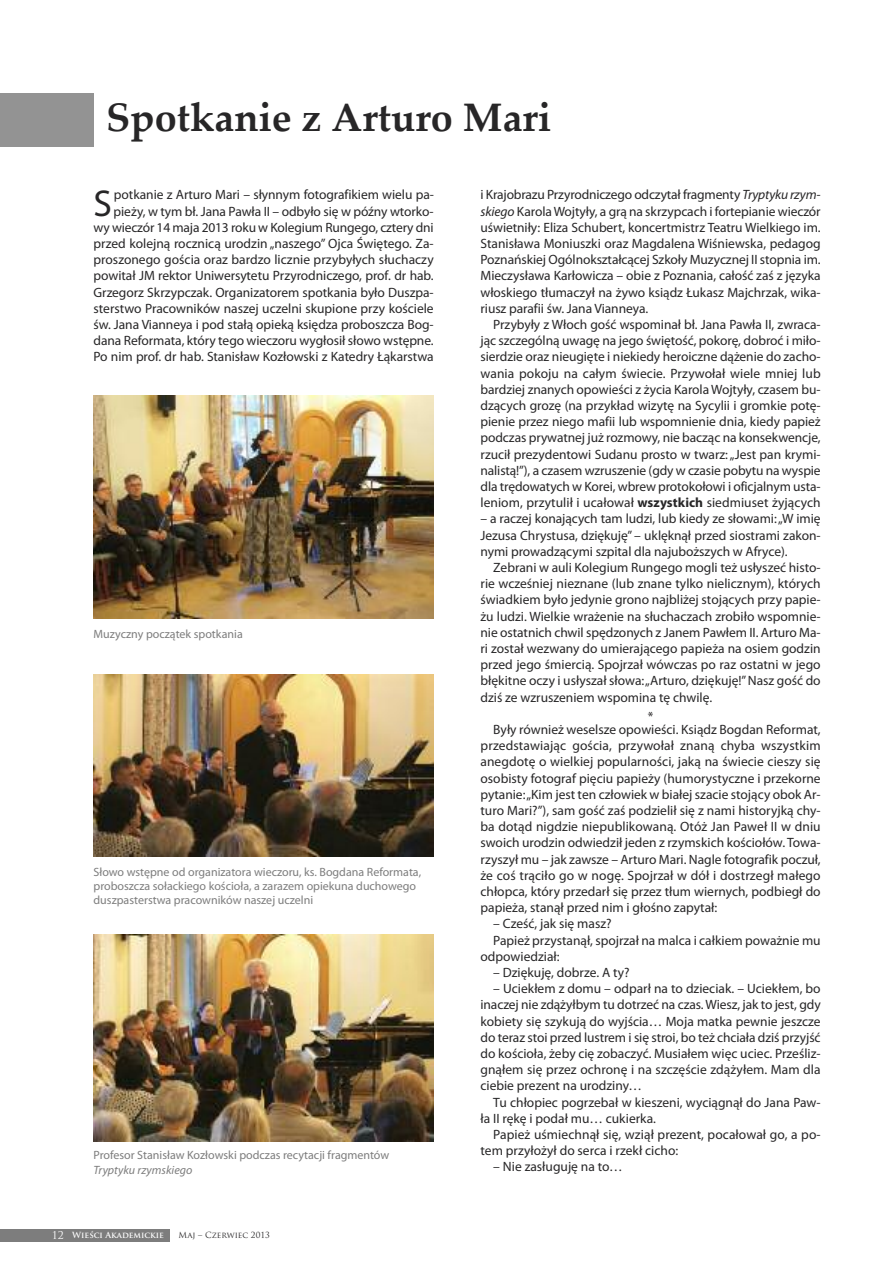
<style>
.page{position:relative;width:893px;height:1263px;background:#fff}
.page>*{position:absolute;margin:0;border:0;box-sizing:border-box;transform-origin:0 0}
.t1{font:700 39.75px "Palatino Linotype";color:#272627}
.t2{font:37.5px "Myriad Pro";color:#272627}
.t3{font:13.5px/16.2px "Myriad Pro";color:#272627;text-align:justify}
.t4{font:12px/14.4px "Myriad Pro";color:#7d7d7d}
.t5{font:italic 12px "Myriad Pro";color:#7d7d7d}
.t6{font:700 8.25px "Trajan Pro";color:#fff}
.t7{font:8.25px "Trajan Pro";color:#272627}
.s1{font-style:italic}
.s2{font-weight:700}
.s3{font-weight:400;font-size:10.5px}
</style>
<div class="page">
<div style="left:0;top:1229px;width:170px;height:13px;background:#7d7d7d"></div>
<div style="left:0;top:94px;width:94px;height:53px;background:#939393"></div>
<img style="left:94px;top:934px;width:340px;height:208px">
<img style="left:94px;top:395px;width:340px;height:224px">
<img style="left:94px;top:674px;width:340px;height:183px">
<h1 class="t1" style="left:106px;top:102px;width:446px">Spotkanie z Arturo Mari</h1>
<p class="t3" style="left:94px;top:188px;width:342px;text-align:right">potkanie z Arturo Mari – słynnym fotografikiem wielu pa&shy;pieży, w tym bł. Jana Pawła II – odbyło się w późny wtorko-<br>wy wieczór 14 maja 2013 roku w Kolegium Rungego, cztery dni przed kolejną rocznicą urodzin „naszego” Ojca Świętego. Za&shy;proszonego gościa oraz bardzo licznie przybyłych słuchaczy powitał JM rektor Uniwersytetu Przyrodniczego, prof. dr hab.<br>Grzegorz Skrzypczak. Organizatorem spotkania było Duszpa&shy;sterstwo Pracowników naszej uczelni skupione przy kościele św. Jana Vianneya i pod stałą opieką księdza proboszcza Bog&shy;dana Reformata, który tego wieczoru wygłosił słowo wstępne.<br>Po nim prof. dr hab. Stanisław Kozłowski z Katedry Łąkarstwa</p>
<p class="t3" style="left:480px;top:188px;width:342px">i Krajobrazu Przyrodniczego odczytał fragmenty <span class="s1">Tryptyku rzym&shy;skiego</span> KarolaWojtyły, a grą na skrzypcach i fortepianie wieczór uświetniły: Eliza Schubert, koncertmistrz Teatru Wielkiego im.<br>Stanisława Moniuszki oraz Magdalena Wiśniewska, pedagog Poznańskiej Ogólnokształcącej Szkoły Muzycznej II stopnia im.<br>Mieczysława Karłowicza – obie z Poznania, całość zaś z języka włoskiego tłumaczył na żywo ksiądz Łukasz Majchrzak, wika&shy;riusz parafii św. Jana Vianneya.</p>
<h2 class="t2" style="left:94px;top:189px;width:20px">S</h2>
<p class="t3" style="left:480px;top:317px;width:342px;text-indent:13px">Przybyły z Włoch gość wspominał bł. Jana Pawła II, zwraca&shy;jąc szczególną uwagę na jego świętość, pokorę, dobroć i miło&shy;sierdzie oraz nieugięte i niekiedy heroiczne dążenie do zacho&shy;wania pokoju na całym świecie. Przywołał wiele mniej lub bardziej znanych opowieści z życia Karola Wojtyły, czasem bu&shy;dzących grozę (na przykład wizytę na Sycylii i gromkie potę&shy;pienie przez niego mafii lub wspomnienie dnia, kiedy papież podczas prywatnej już rozmowy, nie bacząc na konsekwencje, rzucił prezydentowi Sudanu prosto w twarz:„Jest pan krymi&shy;nalistą!”), a czasem wzruszenie (gdy w czasie pobytu na wyspie dla trędowatych w Korei, wbrew protokołowi i oficjalnym usta&shy;leniom, przytulił i ucałował <span class="s2">wszystkich</span> siedmiuset żyjących</p>
<p class="t3" style="left:480px;top:512px;width:342px">– a raczej konających tam ludzi, lub kiedy ze słowami:„W imię Jezusa Chrystusa, dziękuję” – uklęknął przed siostrami zakon&shy;nymi prowadzącymi szpital dla najuboższych w Afryce).</p>
<p class="t3" style="left:480px;top:560px;width:342px;text-indent:13px">Zebrani w auli Kolegium Rungego mogli też usłyszeć histo&shy;rie wcześniej nieznane (lub znane tylko nielicznym), których świadkiem było jedynie grono najbliżej stojących przy papie&shy;żu ludzi. Wielkie wrażenie na słuchaczach zrobiło wspomnie&shy;nie ostatnich chwil spędzonych z Janem Pawłem II. Arturo Ma&shy;ri został wezwany do umierającego papieża na osiem godzin przed jego śmiercią. Spojrzał wówczas po raz ostatni w jego błękitne oczy i usłyszał słowa:„Arturo, dziękuję!”Nasz gość do dziś ze wzruszeniem wspomina tę chwilę.</p>
<p class="t3" style="left:493px;top:711px;width:329px;line-height:13.2px;text-indent:155px">*<br>Były również weselsze opowieści. Ksiądz Bogdan Reformat,</p>
<p class="t3" style="left:480px;top:739px;width:342px">przedstawiając gościa, przywołał znaną chyba wszystkim anegdotę o wielkiej popularności, jaką na świecie cieszy się osobisty fotograf pięciu papieży (humorystyczne i przekorne pytanie:„Kim jest ten człowiek w białej szacie stojący obok Ar&shy;turo Mari?”), sam gość zaś podzielił się z nami historyjką chy&shy;ba dotąd nigdzie niepublikowaną. Otóż Jan Paweł II w dniu swoich urodzin odwiedził jeden z rzymskich kościołów. Towa&shy;rzyszył mu – jak zawsze – Arturo Mari. Nagle fotografik poczuł, że coś trąciło go w nogę. Spojrzał w dół i dostrzegł małego chłopca, który przedarł się przez tłum wiernych, podbiegł do papieża, stanął przed nim i głośno zapytał:</p>
<p class="t3" style="left:493px;top:917px;width:120px">– Cześć, jak się masz?</p>
<p class="t3" style="left:493px;top:933px;width:329px">Papież przystanął, spojrzał na malca i całkiem poważnie mu</p>
<p class="t3" style="left:480px;top:949px;width:81px">odpowiedział:</p>
<p class="t3" style="left:493px;top:965px;width:138px">– Dziękuję, dobrze. A ty?</p>
<p class="t3" style="left:480px;top:982px;width:342px;text-indent:13px">– Uciekłem z domu – odparł na to dzieciak. – Uciekłem, bo inaczej nie zdążyłbym tu dotrzeć na czas.Wiesz, jak to jest, gdy kobiety się szykują do wyjścia… Moja matka pewnie jeszcze do teraz stoi przed lustrem i się stroi, bo też chciała dziś przyjść do kościoła, żeby cię zobaczyć. Musiałem więc uciec. Prześliz&shy;gnąłem się przez ochronę i na szczęście zdążyłem. Mam dla ciebie prezent na urodziny…</p>
<p class="t3" style="left:480px;top:1095px;width:342px;text-indent:13px">Tu chłopiec pogrzebał w kieszeni, wyciągnął do Jana Paw&shy;ła II rękę i podał mu… cukierka.</p>
<p class="t3" style="left:480px;top:1127px;width:342px;text-indent:13px">Papież uśmiechnął się, wziął prezent, pocałował go, a po&shy;tem przyłożył do serca i rzekł cicho:</p>
<p class="t3" style="left:493px;top:1160px;width:131px">– Nie zasługuję na to…</p>
<p class="t4" style="left:94px;top:627px;width:151px">Muzyczny początek spotkania</p>
<p class="t4" style="left:94px;top:865px;width:329px">Słowo wstępne od organizatora wieczoru, ks. Bogdana Reformata, proboszcza sołackiego kościoła, a zarazem opiekuna duchowego duszpasterstwa pracowników naszej uczelni</p>
<p class="t4" style="left:94px;top:1149px;width:297px">Profesor Stanisław Kozłowski podczas recytacji fragmentów</p>
<p class="t5" style="left:94px;top:1165px;width:100px">Tryptyku rzymskiego</p>
<p class="t6" style="left:52px;top:1231px;width:114px"><span class="s3">12</span> Wieści Akademickie</p>
<p class="t7" style="left:179px;top:1231px;width:93px">Maj – Czerwiec 2013</p>
</div>
